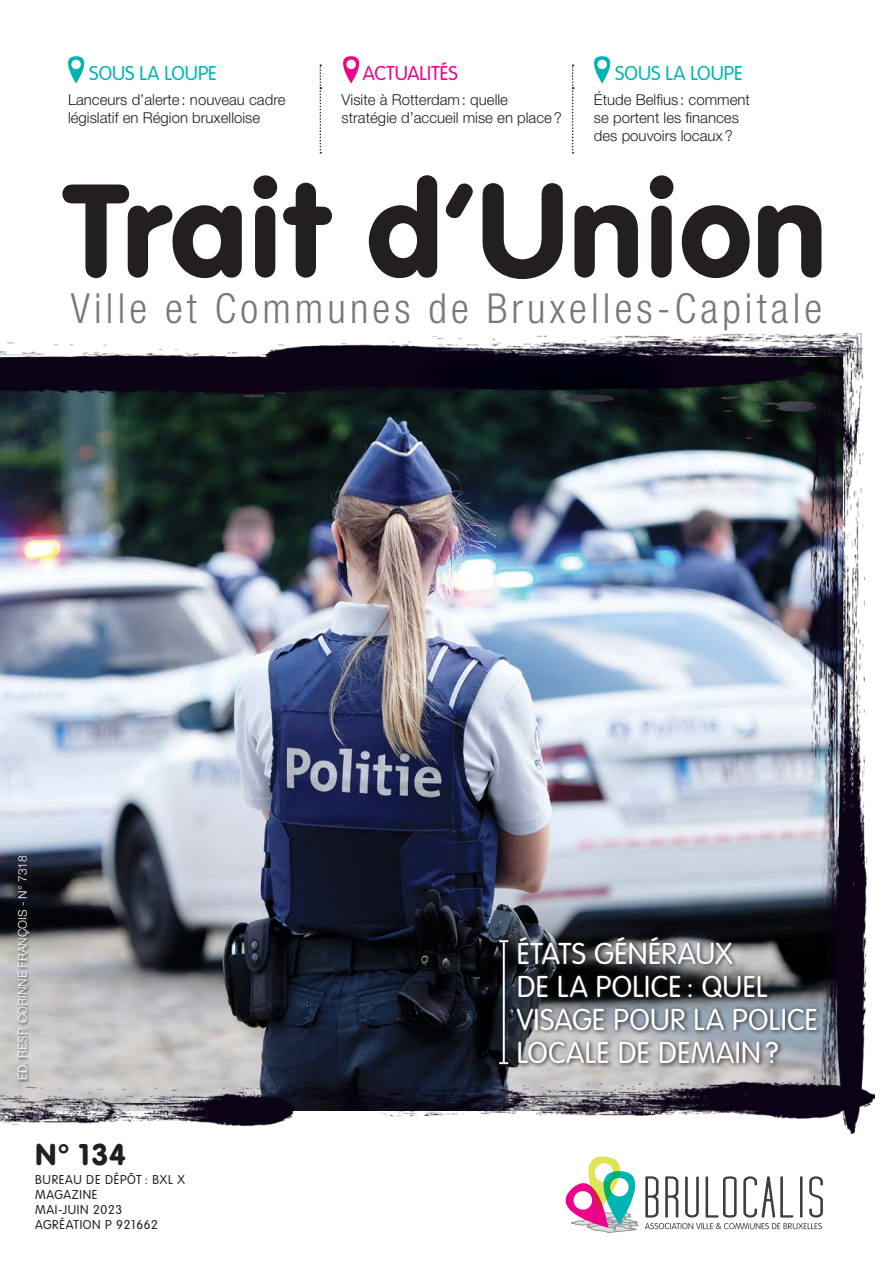
<style>
.page{position:relative;width:893px;height:1263px;background:#fff}
.page>*{position:absolute;margin:0;border:0;box-sizing:border-box;transform-origin:0 0}
.t1{font:138.15px "VAG Rundschrift D";color:#231f20}
.t2{font:300 condensed 41.4px "Helvetica Neue LT Pro";letter-spacing:.1em;color:#76787b}
.t3{font:300 31.65px/33px "VAG Rundschrift D";letter-spacing:.01em;color:#fff}
.t4{font:31.5px "VAG Rundschrift D";color:#231f20}
.t5{font:300 21px "VAG Rundschrift D";color:#00b3b5}
.t6{font:300 21px "VAG Rundschrift D";color:#ed028c}
.t7{font:300 15px/18px "Helvetica Neue LT Pro";color:#231f20}
.t8{font:300 13.5px/15px "VAG Rundschrift D";letter-spacing:.05em;color:#231f20}
.t9{font:300 12px "Helvetica Neue LT Pro";color:#fff}
</style>
<div class="page">
<img style="left:0;top:333px;width:875px;height:800px">
<svg style="left:496px;top:934px;width:327px;height:136px;background:#606367"></svg>
<hr style="left:503px;top:942px;width:2px;height:120px;background:#fff">
<svg style="left:499px;top:940px;width:9px;height:2px"></svg>
<svg style="left:499px;top:1062px;width:9px;height:2px"></svg>
<svg style="left:68px;top:56px;width:17px;height:27px"></svg>
<svg style="left:343px;top:56px;width:17px;height:27px"></svg>
<svg style="left:594px;top:56px;width:17px;height:27px"></svg>
<svg style="left:320px;top:65px;width:1px;height:89px"></svg>
<svg style="left:572px;top:65px;width:2px;height:89px"></svg>
<svg style="left:565px;top:1156px;width:258px;height:77px"></svg>
<div style="left:18px;top:855px;width:14px;height:227px;background:#231f20;opacity:.75"></div>
<h3 class="t5" style="left:89px;top:61px;width:129px">SOUS LA LOUPE</h3>
<h3 class="t6" style="left:363px;top:61px;width:97px">ACTUALITÉS</h3>
<h3 class="t5" style="left:615px;top:61px;width:129px">SOUS LA LOUPE</h3>
<p class="t7" style="left:68px;top:90px;width:219px">Lanceurs d’alerte: nouveau cadre législatif en Région bruxelloise</p>
<p class="t7" style="left:342px;top:90px;width:222px">Visite à Rotterdam: quelle stratégie d’accueil mise en place?</p>
<p class="t7" style="left:594px;top:90px;width:158px">Étude Belfius : comment se portent les finances des pouvoirs locaux?</p>
<h1 class="t1" style="left:62px;top:149px;width:767px">Trait d’Union</h1>
<h2 class="t2" style="left:71px;top:284px;width:753px">Ville et Communes de Bruxelles-Capitale</h2>
<p class="t9" style="left:15px;top:1080px;width:226px;rotate:-90deg">ED. RESP. CORINNE FRANÇOIS - N° 7318</p>
<h3 class="t3" style="left:517px;top:938px;width:303px">ÉTATS GÉNÉRAUX<br>DE LA POLICE : QUEL<br>VISAGE POUR LA POLICE<br>LOCALE DE DEMAIN?</h3>
<h3 class="t4" style="left:35px;top:1135px;width:92px">N° 134</h3>
<p class="t8" style="left:35px;top:1172px;width:151px">BUREAU DE DÉPÔT : BXL X<br>MAGAZINE<br>MAI-JUIN</p>
<p class="t8" style="left:35px;top:1202px;width:124px;text-indent:58px">2023<br>AGRÉATION P 921662</p>
</div>
